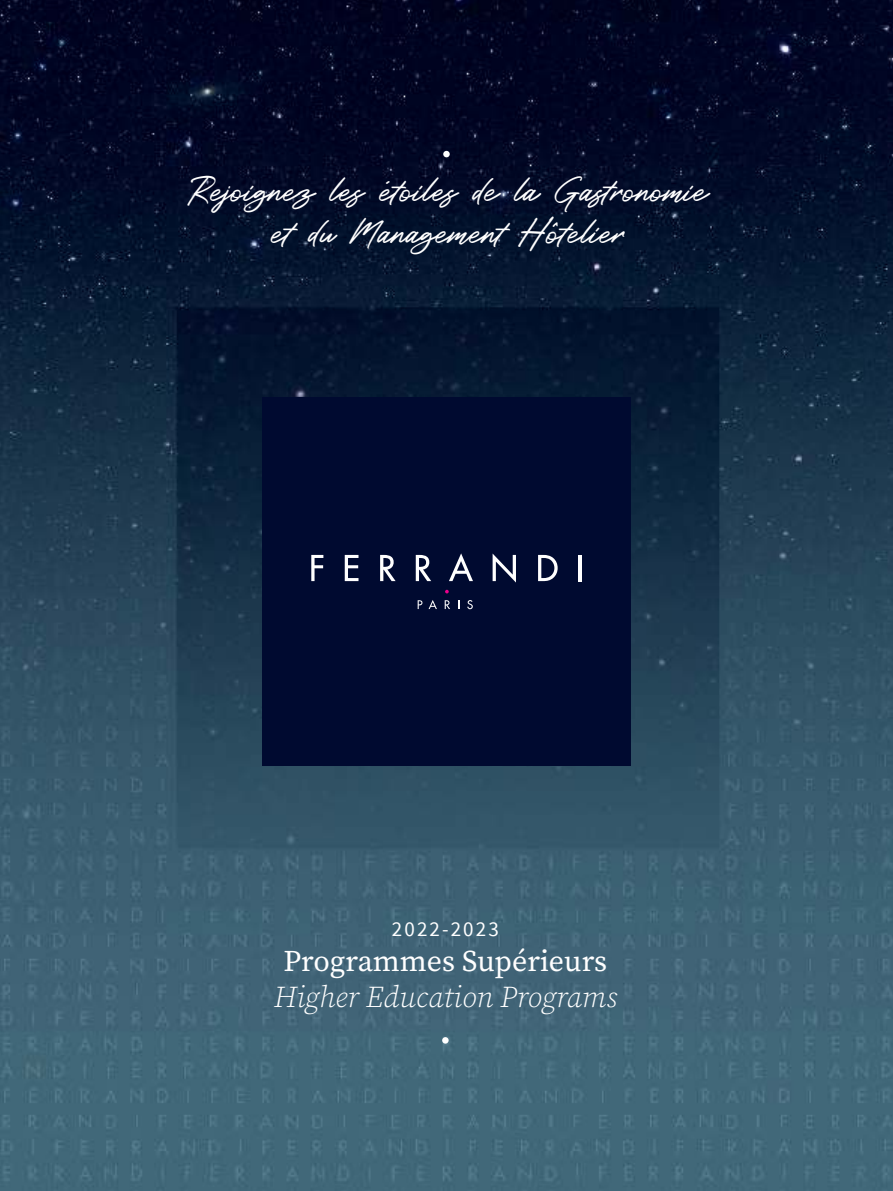
<style>
.page{position:relative;width:893px;height:1191px;background:#fff}
.page>*{position:absolute;margin:0;border:0;box-sizing:border-box;transform-origin:0 0}
.t1{font:33px/42.3px "Roustel";color:#fff;text-align:center}
.t2{font:italic 30px "Source Serif Variable";color:#fff}
.t3{font:30px "Source Serif Variable";color:#fff}
.t4{font:21px "Source Sans Pro";letter-spacing:.1em;color:#fff}
</style>
<div class="page">
<img style="left:0;top:0;width:893px;height:1191px">
<div style="left:442px;top:1037px;width:7px;height:6px;background:#fff;border-radius:50%"></div>
<div style="left:443px;top:151px;width:7px;height:6px;background:#fff;border-radius:50%"></div>
<div style="left:262px;top:397px;width:369px;height:368px;background:#000a30"></div>
<svg style="left:445px;top:590px;width:4px;height:3px"></svg>
<svg style="left:311px;top:555px;width:12px;height:26px"></svg>
<svg style="left:345px;top:555px;width:13px;height:26px"></svg>
<svg style="left:380px;top:555px;width:16px;height:26px"></svg>
<svg style="left:416px;top:555px;width:15px;height:26px"></svg>
<svg style="left:449px;top:553px;width:24px;height:28px"></svg>
<svg style="left:493px;top:554px;width:23px;height:28px"></svg>
<svg style="left:538px;top:555px;width:20px;height:26px"></svg>
<hr style="left:578px;top:555px;width:4px;height:26px;background:#fff">
<svg style="left:418px;top:600px;width:4px;height:9px"></svg>
<svg style="left:429px;top:600px;width:8px;height:9px"></svg>
<svg style="left:445px;top:600px;width:5px;height:9px"></svg>
<svg style="left:467px;top:600px;width:6px;height:9px"></svg>
<p class="t1" style="left:187px;top:172px;width:520px">Rejoignez les étoiles de la Gastronomie et du Management Hôtelier</p>
<p class="t4" style="left:392px;top:917px;width:108px">2022-2023</p>
<p class="t3" style="left:284px;top:944px;width:325px">Programmes Supérieurs</p>
<p class="t2" style="left:274px;top:981px;width:345px">Higher Education Programs</p>
</div>
